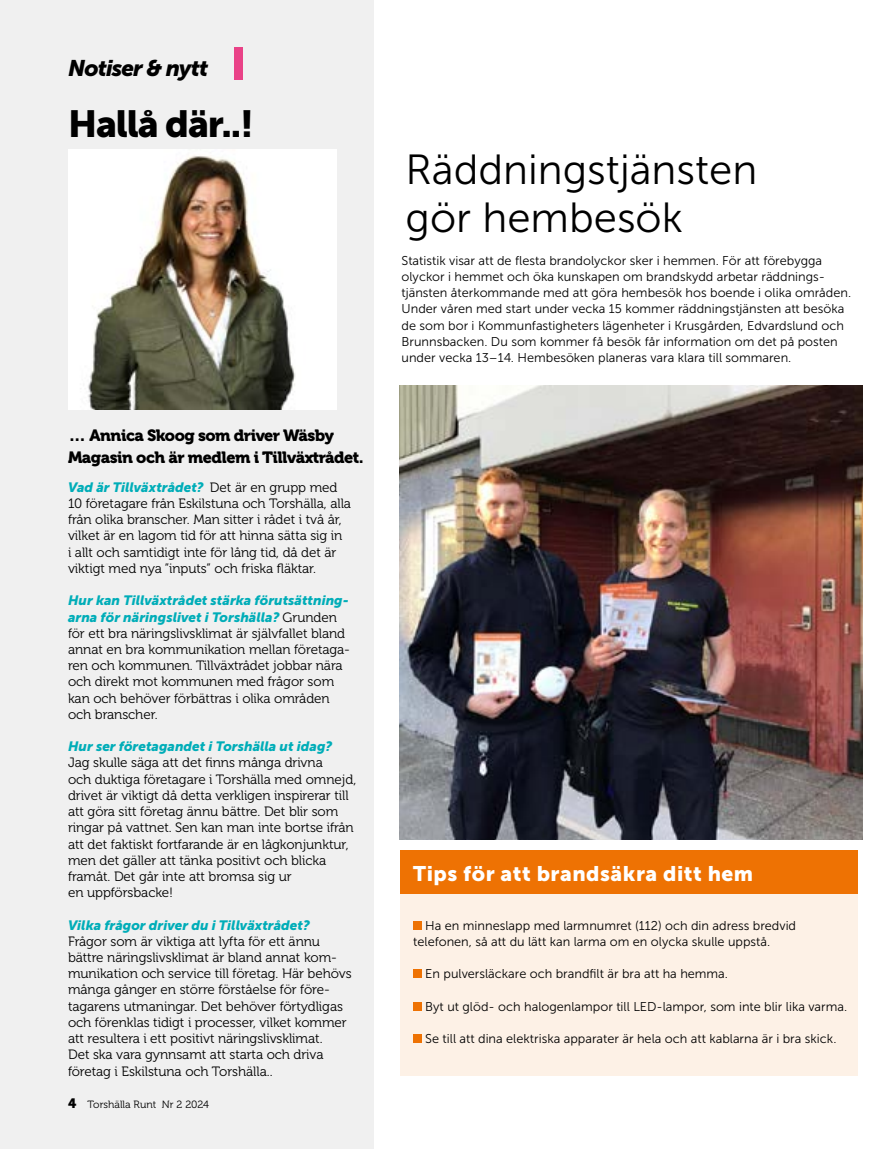
<style>
.page{position:relative;width:893px;height:1149px;background:#fff}
.page>*{position:absolute;margin:0;border:0;box-sizing:border-box;transform-origin:0 0}
.t1{font:42px/48.6px "Museo Sans 300";color:#000}
.t2{font:37.5px "Museo Sans 900";letter-spacing:-.03em;color:#000}
.t3{font:italic 22.5px "Museo Sans 900";letter-spacing:-.04em;color:#000}
.t4{font:21px "Museo Sans 900";letter-spacing:.025em;color:#fff}
.t5{font:16.2px/22.6px "Museo 900";letter-spacing:-.03em;color:#000}
.t6{font:13.5px/16.2px "Museo 300";letter-spacing:-.005em;color:#000}
.t7{font:italic 13.5px/16.2px "Museo Sans 900";color:#00adb8}
.t8{font:12.75px/16.2px "Museo Sans 300";color:#000}
.t9{font:10.5px "Museo 300";color:#000}
.s1{font-family:"Museo 300";font-style:normal;color:#000}
.s2{font-family:"Museo 900";font-size:13.5px}
</style>
<div class="page">
<div style="left:0;top:0;width:374px;height:1148px;background:#f0f0f0"></div>
<div style="left:400px;top:865px;width:457px;height:210px;background:#fdf1e6"></div>
<div style="left:234px;top:48px;width:9px;height:32px;background:#e94287"></div>
<img style="left:68px;top:150px;width:269px;height:259px">
<img style="left:400px;top:385px;width:462px;height:454px">
<div style="left:400px;top:849px;width:457px;height:44px;background:#ee7203"></div>
<div style="left:413px;top:920px;width:9px;height:9px;background:#ee7203"></div>
<div style="left:413px;top:969px;width:9px;height:8px;background:#ee7203"></div>
<div style="left:413px;top:1001px;width:9px;height:9px;background:#ee7203"></div>
<div style="left:413px;top:1034px;width:9px;height:8px;background:#ee7203"></div>
<h3 class="t3" style="left:68px;top:56px;width:142px">Notiser &amp; nytt</h3>
<h2 class="t2" style="left:68px;top:102px;width:188px">Hallå där..!</h2>
<p class="t5" style="left:68px;top:423px;width:297px">… Annica Skoog som driver Wäsby<br>Magasin och är medlem i Tillväxtrådet.</p>
<p class="t7" style="left:68px;top:479px;width:271px">Vad är Tillväxtrådet? <span class="s1">Det är en grupp med</span></p>
<p class="t6" style="left:68px;top:495px;width:285px">10 företagare från Eskilstuna och Torshälla, alla från olika branscher. Man sitter i rådet i två år, vilket är en lagom tid för att hinna sätta sig in<br>i allt och samtidigt inte för lång tid, då det är viktigt med nya ”inputs” och friska fläktar.</p>
<p class="t7" style="left:68px;top:592px;width:282px">Hur kan Tillväxtrådet stärka förutsättning&shy;arna för näringslivet i Torshälla? <span class="s1">Grunden</span></p>
<p class="t6" style="left:68px;top:625px;width:284px">för ett bra näringslivsklimat är självfallet bland annat en bra kommunikation mellan företaga&shy;ren och kommunen. Tillväxtrådet jobbar nära och direkt mot kommunen med frågor som kan och behöver förbättras i olika områden och branscher.</p>
<p class="t7" style="left:68px;top:738px;width:266px">Hur ser företagandet i Torshälla ut idag?</p>
<p class="t6" style="left:68px;top:754px;width:290px">Jag skulle säga att det finns många drivna<br>och duktiga företagare i Torshälla med omnejd, drivet är viktigt då detta verkligen inspirerar till att göra sitt företag ännu bättre. Det blir som ringar på vattnet. Sen kan man inte bortse ifrån att det faktiskt fortfarande är en lågkonjunktur, men det gäller att tänka positivt och blicka framåt. Det går inte att bromsa sig ur<br>en uppförsbacke!</p>
<p class="t7" style="left:68px;top:916px;width:243px">Vilka frågor driver du i Tillväxtrådet?</p>
<p class="t6" style="left:68px;top:933px;width:285px">Frågor som är viktiga att lyfta för ett ännu bättre näringslivsklimat är bland annat kom&shy;munikation och service till företag. Här behövs många gånger en större förståelse för före&shy;tagarens utmaningar. Det behöver förtydligas och förenklas tidigt i processer, vilket kommer att resultera i ett positivt näringslivsklimat.<br>Det ska vara gynnsamt att starta och driva företag i Eskilstuna och Torshälla..</p>
<p class="t9" style="left:68px;top:1098px;width:143px"><span class="s2">4</span> Torshälla Runt Nr 2 2024</p>
<h1 class="t1" style="left:406px;top:145px;width:353px">Räddningstjänsten gör hembesök</h1>
<p class="t8" style="left:402px;top:252px;width:451px">Statistik visar att de flesta brandolyckor sker i hemmen. För att förebygga olyckor i hemmet och öka kunskapen om brandskydd arbetar räddnings&shy;tjänsten återkommande med att göra hembesök hos boende i olika områden.<br>Under våren med start under vecka 15 kommer räddningstjänsten att besöka de som bor i Kommunfastigheters lägenheter i Krusgården, Edvardslund och Brunnsbacken. Du som kommer få besök får information om det på posten under vecka 13–14. Hembesöken planeras vara klara till sommaren.</p>
<h3 class="t4" style="left:413px;top:861px;width:342px">Tips för att brandsäkra ditt hem</h3>
<p class="t8" style="left:413px;top:916px;width:384px;text-indent:12px">Ha en minneslapp med larmnumret (112) och din adress bredvid telefonen, så att du lätt kan larma om en olycka skulle uppstå.</p>
<p class="t8" style="left:425px;top:965px;width:304px">En pulversläckare och brandfilt är bra att ha hemma.</p>
<p class="t8" style="left:425px;top:997px;width:423px">Byt ut glöd- och halogenlampor till LED-lampor, som inte blir lika varma.</p>
<p class="t8" style="left:425px;top:1030px;width:413px">Se till att dina elektriska apparater är hela och att kablarna är i bra skick.</p>
</div>
